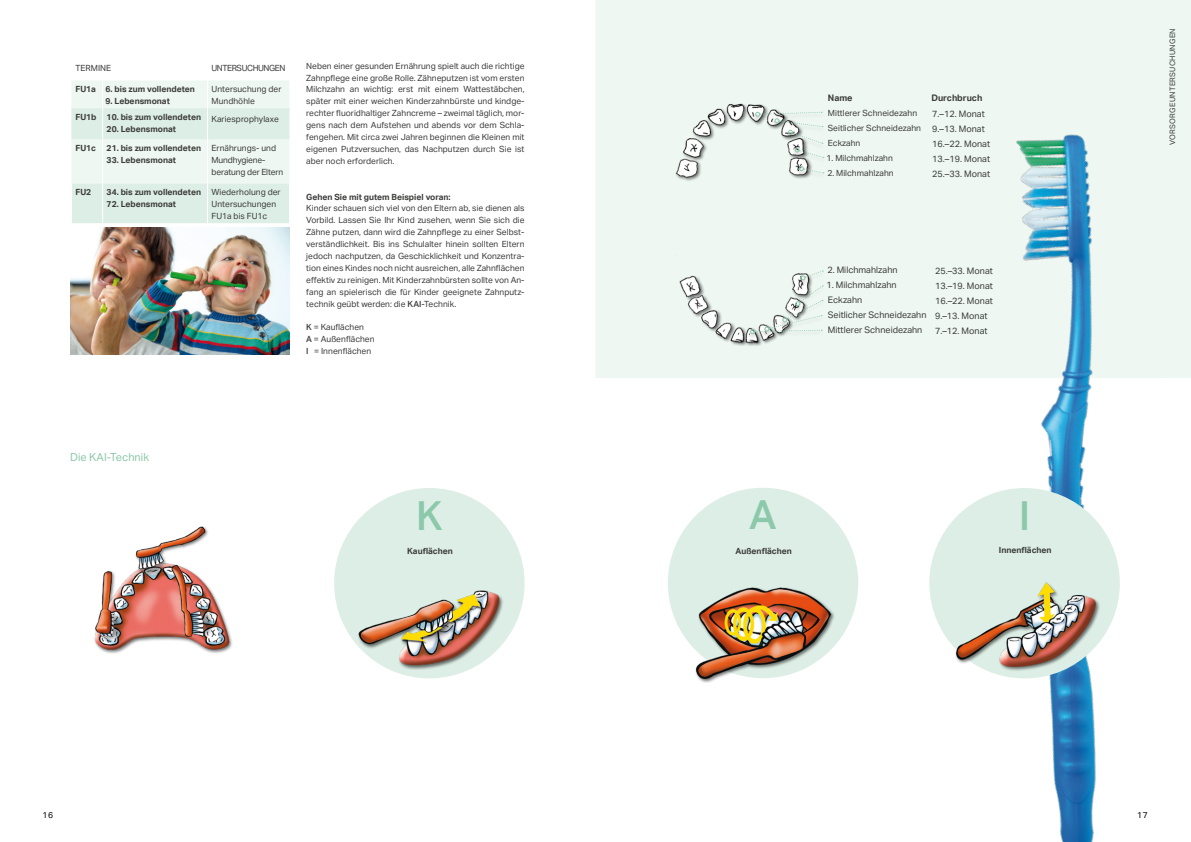
<style>
.page{position:relative;width:1191px;height:842px;background:#fff}
.page>*{position:absolute;margin:0;border:0;box-sizing:border-box;transform-origin:0 0}
.t1{font:500 40px "Aktiv Grotesk";color:#8cc8aa}
.t2{font:11px "Aktiv Grotesk";color:#8cc8aa}
.t3{font:9px/15px "Aktiv Grotesk";color:#3c3c3b}
.t4{font:700 9px "Aktiv Grotesk";color:#3c3c3b}
.t5{font:8.5px/11.9px "Aktiv Grotesk";color:#3c3c3b}
.t6{font:700 8.5px "Aktiv Grotesk";color:#3c3c3b}
.t7{font:8.5px/11.9px "Aktiv Grotesk";letter-spacing:-.02em;color:#3c3c3b}
.t8{font:8.5px "Aktiv Grotesk";letter-spacing:-.05em;color:#3c3c3b}
.t9{font:8.5px "Aktiv Grotesk";color:#000}
.t10{font:7.5px "Aktiv Grotesk";letter-spacing:.04em;color:#3c3c3b}
.s1{font-weight:500}
</style>
<div class="page">
<div style="left:596px;top:0;width:595px;height:378px;background:#eef7f2"></div>
<img style="left:672px;top:74px;width:519px;height:768px">
<img style="left:672px;top:90px;width:138px;height:95px">
<img style="left:671px;top:254px;width:139px;height:96px">
<div style="left:752px;top:111px;width:72px;height:12px;background:#000;opacity:.25"></div>
<div style="left:771px;top:118px;width:54px;height:15px;background:#eef7f2"></div>
<div style="left:785px;top:129px;width:40px;height:20px;background:#eef7f2"></div>
<div style="left:791px;top:147px;width:35px;height:17px;background:#000;opacity:.25"></div>
<svg style="left:755px;top:111px;width:69px;height:47px"></svg>
<div style="left:795px;top:166px;width:31px;height:13px;background:#000;opacity:.25"></div>
<svg style="left:799px;top:166px;width:25px;height:8px"></svg>
<div style="left:797px;top:270px;width:28px;height:16px;background:#000;opacity:.25"></div>
<div style="left:792px;top:285px;width:33px;height:27px;background:#000;opacity:.25"></div>
<div style="left:779px;top:300px;width:46px;height:28px;background:#eef7f2"></div>
<div style="left:761px;top:315px;width:63px;height:22px;background:#eef7f2"></div>
<div style="left:747px;top:329px;width:77px;height:11px;background:#000;opacity:.25"></div>
<svg style="left:750px;top:270px;width:73px;height:64px"></svg>
<img style="left:70px;top:228px;width:219px;height:126px">
<img style="left:94px;top:526px;width:138px;height:128px">
<div style="left:334px;top:488px;width:190px;height:190px;background:#ddeee6;border-radius:50%"></div>
<img style="left:348px;top:590px;width:158px;height:89px">
<div style="left:929px;top:488px;width:190px;height:190px;background:#ddeee6;border-radius:50%"></div>
<img style="left:947px;top:582px;width:154px;height:102px">
<div style="left:668px;top:488px;width:190px;height:190px;background:#ddeee6;border-radius:50%"></div>
<img style="left:683px;top:587px;width:159px;height:106px">
<svg style="left:71px;top:81px;width:218px;height:142px;background:#e5f2ec"></svg>
<p class="t5" style="left:75px;top:62px;width:37px">TERMINE</p>
<p class="t8" style="left:211px;top:63px;width:75px">UNTERSUCHUNGEN</p>
<p class="t6" style="left:75px;top:84px;width:121px">FU1a 6. bis zum vollendeten</p>
<p class="t6" style="left:105px;top:96px;width:66px">9. Lebensmonat</p>
<p class="t5" style="left:211px;top:83px;width:71px">Untersuchung der<br>Mundhöhle</p>
<p class="t6" style="left:75px;top:112px;width:127px">FU1b 10. bis zum vollendeten</p>
<p class="t6" style="left:107px;top:123px;width:71px">20. Lebensmonat</p>
<p class="t5" style="left:211px;top:113px;width:69px">Kariesprophylaxe</p>
<p class="t6" style="left:75px;top:143px;width:127px">FU1c 21. bis zum vollendeten</p>
<p class="t6" style="left:107px;top:155px;width:71px">33. Lebensmonat</p>
<p class="t7" style="left:211px;top:142px;width:73px">Ernährungs- und<br>Mundhygiene&shy;beratung der Eltern</p>
<p class="t6" style="left:75px;top:187px;width:17px">FU2</p>
<p class="t6" style="left:107px;top:187px;width:96px">34. bis zum vollendeten</p>
<p class="t6" style="left:107px;top:199px;width:71px">72. Lebensmonat</p>
<p class="t5" style="left:211px;top:186px;width:71px">Wiederholung der<br>Untersuchungen<br>FU1a bis FU1c</p>
<p class="t5" style="left:306px;top:60px;width:220px;text-align:justify">Neben einer gesunden Ernährung spielt auch die richtige Zahnpflege eine große Rolle. Zähneputzen ist vom ersten Milchzahn an wichtig: erst mit einem Wattestäbchen, später mit einer weichen Kinderzahnbürste und kindge&shy;rechter fluoridhaltiger Zahncreme – zweimal täglich, mor&shy;gens nach dem Aufstehen und abends vor dem Schla&shy;fengehen. Mit circa zwei Jahren beginnen die Kleinen mit eigenen Putzversuchen, das Nachputzen durch Sie ist aber noch erforderlich.</p>
<p class="t6" style="left:306px;top:191px;width:146px">Gehen Sie mit gutem Beispiel voran:</p>
<p class="t5" style="left:306px;top:203px;width:220px;text-align:justify">Kinder schauen sich viel von den Eltern ab, sie dienen als Vorbild. Lassen Sie Ihr Kind zusehen, wenn Sie sich die Zähne putzen, dann wird die Zahnpflege zu einer Selbst&shy;verständlichkeit. Bis ins Schulalter hinein sollten Eltern jedoch nachputzen, da Geschicklichkeit und Konzentra&shy;tion eines Kindes noch nicht ausreichen, alle Zahnflächen effektiv zu reinigen. Mit Kinderzahnbürsten sollte von An&shy;fang an spielerisch die für Kinder geeignete Zahnputz&shy;technik geübt werden: die <span class="s1">KAI</span>-Technik.</p>
<p class="t5" style="left:306px;top:322px;width:70px"><span class="s1">K</span> = Kauflächen<br><span class="s1">A</span> = Außenflächen<br><span class="s1">I</span> = Innenflächen</p>
<p class="t2" style="left:70px;top:451px;width:80px">Die KAI-Technik</p>
<h1 class="t1" style="left:416px;top:492px;width:28px">K</h1>
<p class="t6" style="left:407px;top:545px;width:47px">Kauflächen</p>
<p class="t4" style="left:828px;top:92px;width:26px">Name</p>
<p class="t4" style="left:931px;top:92px;width:53px">Durchbruch</p>
<p class="t5" style="left:828px;top:106px;width:95px;line-height:15px">Mittlerer Schneidezahn<br>Seitlicher Schneidezahn<br>Eckzahn</p>
<p class="t5" style="left:826px;top:152px;width:68px">1. Milchmahlzahn</p>
<p class="t5" style="left:827px;top:167px;width:68px">2. Milchmahlzahn</p>
<p class="t3" style="left:932px;top:106px;width:59px">7.–12. Monat<br>9.–13. Monat<br>16.–22. Monat<br>13.–19. Monat<br>25.–33. Monat</p>
<p class="t3" style="left:827px;top:263px;width:72px">2. Milchmahlzahn</p>
<p class="t3" style="left:826px;top:278px;width:101px">1. Milchmahlzahn<br>Eckzahn<br>Seitlicher Schneidezahn<br>Mittlerer Schneidezahn</p>
<p class="t3" style="left:935px;top:263px;width:59px">25.–33. Monat<br>13.–19. Monat<br>16.–22. Monat<br>9.–13. Monat<br>7.–12. Monat</p>
<h1 class="t1" style="left:749px;top:491px;width:29px">A</h1>
<p class="t6" style="left:735px;top:545px;width:58px">Außenflächen</p>
<h1 class="t1" style="left:1019px;top:492px;width:12px">I</h1>
<p class="t6" style="left:998px;top:545px;width:54px">Innenflächen</p>
<p class="t10" style="left:1168px;top:145px;width:118px;rotate:-90deg">VORSORGEUNTERSUCHUNGEN</p>
<p class="t9" style="left:43px;top:810px;width:12px">16</p>
<p class="t9" style="left:1137px;top:810px;width:12px">17</p>
</div>
